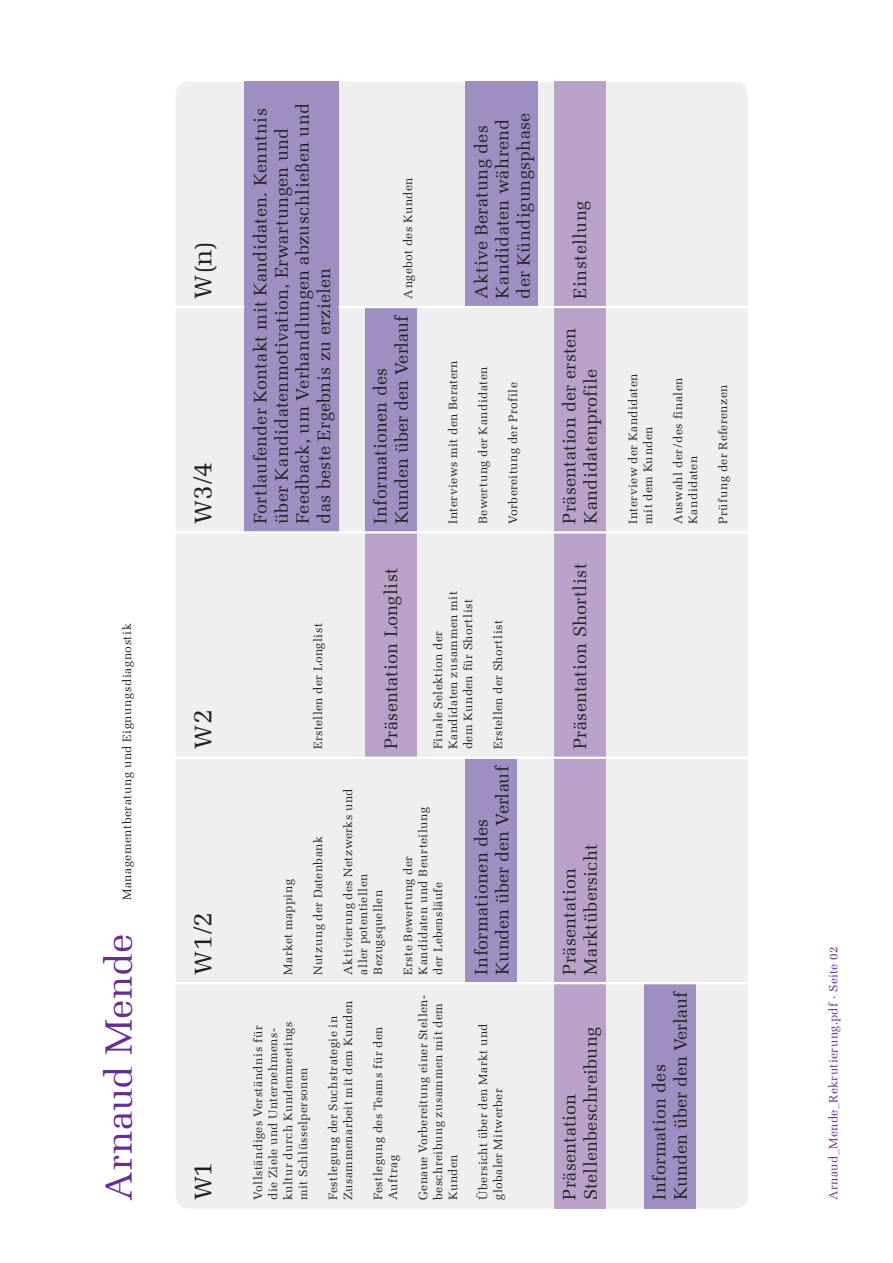
<style>
.page{position:relative;width:893px;height:1263px;background:#fff}
.page>*{position:absolute;margin:0;border:0;box-sizing:border-box;transform-origin:0 0}
.t1{font:38.25px "Melior Com";letter-spacing:-.005em;color:#692c91}
.t2{font:27px "Melior Com";color:#231f20}
.t3{font:24px "Melior Com";color:#231f20}
.t4{font:18px/21.3px "Melior Com";letter-spacing:.015em;color:#231f20}
.t5{font:12px/15px "Melior Com";letter-spacing:.035em;color:#231f20}
.t6{font:12px "Melior Com";letter-spacing:.03em;color:#692c91}
.s1{font-size:27px}
.s2{font-size:11.7px}
</style>
<div class="page">
<div style="left:176px;top:82px;width:572px;height:1126px;background:#efeff0;border-radius:13px"></div>
<div style="left:465px;top:758px;width:52px;height:225px;background:#9f8ec1"></div>
<div style="left:465px;top:82px;width:73px;height:225px;background:#9f8ec1"></div>
<div style="left:365px;top:307px;width:51px;height:225px;background:#9f8ec1"></div>
<div style="left:644px;top:983px;width:51px;height:225px;background:#9f8ec1"></div>
<div style="left:554px;top:758px;width:51px;height:225px;background:#b9a1ca"></div>
<div style="left:365px;top:532px;width:51px;height:226px;background:#b9a1ca"></div>
<div style="left:554px;top:532px;width:51px;height:226px;background:#b9a1ca"></div>
<div style="left:554px;top:307px;width:51px;height:225px;background:#b9a1ca"></div>
<div style="left:554px;top:82px;width:51px;height:225px;background:#b9a1ca"></div>
<div style="left:554px;top:983px;width:51px;height:225px;background:#b9a1ca"></div>
<div style="left:244px;top:82px;width:94px;height:450px;background:#9f8ec1"></div>
<hr style="left:140px;top:982px;width:633px;height:2px;background:#fff">
<hr style="left:140px;top:757px;width:633px;height:2px;background:#fff">
<hr style="left:140px;top:531px;width:633px;height:2px;background:#fff">
<hr style="left:338px;top:306px;width:435px;height:2px;background:#fff">
<hr style="left:130px;top:306px;width:114px;height:2px;background:#fff">
<p class="t5" style="left:119px;top:900px;width:278px;rotate:-90deg">Managementberatung und Eignungsdiagnostik</p>
<h1 class="t1" style="left:96px;top:1200px;width:268px;rotate:-90deg">Arnaud Mende</h1>
<h3 class="t3" style="left:190px;top:298px;width:58px;rotate:-90deg">W<span class="s1">n</span>( )</h3>
<h3 class="t3" style="left:189px;top:524px;width:63px;rotate:-90deg">W<span class="s1">3</span>/<span class="s1">4</span></h3>
<h3 class="t3" style="left:189px;top:749px;width:42px;rotate:-90deg">W<span class="s1">2</span></h3>
<h3 class="t3" style="left:189px;top:975px;width:64px;rotate:-90deg">W<span class="s1">1</span>/<span class="s1">2</span></h3>
<h2 class="t2" style="left:186px;top:1177px;width:17px;rotate:-90deg">1</h2>
<h3 class="t3" style="left:189px;top:1200px;width:25px;rotate:-90deg">W</h3>
<h3 class="t4" style="left:250px;top:524px;width:422px;rotate:-90deg">Fortlaufender Kontakt mit Kandidaten. Kenntnis über Kandidatenmotivation, Erwartungen und Feedback, um Verhandlungen abzuschließen und das beste Ergebnis zu erzielen</h3>
<p class="t5" style="left:400px;top:298px;width:122px;rotate:-90deg">Angebot des Kunden</p>
<h3 class="t4" style="left:370px;top:524px;width:211px;rotate:-90deg">Informationen des<br>Kunden über den Verlauf</h3>
<h3 class="t4" style="left:470px;top:298px;width:187px;rotate:-90deg">Aktive Beratung des<br>Kandidaten während der Kündigungsphase</h3>
<h3 class="t4" style="left:569px;top:298px;width:99px;rotate:-90deg">Einstellung</h3>
<p class="t5" style="left:445px;top:524px;width:165px;rotate:-90deg">Interviews mit den Beratern</p>
<p class="t5" style="left:475px;top:524px;width:159px;rotate:-90deg">Bewertung der Kandidaten</p>
<h3 class="t4" style="left:559px;top:524px;width:198px;rotate:-90deg">Präsentation der ersten<br>Kandidatenprofile</h3>
<p class="t5" style="left:505px;top:524px;width:143px;rotate:-90deg">Vorbereitung der Profile</p>
<p class="t5" style="left:625px;top:524px;width:152px;rotate:-90deg">Interview der Kandidaten mit dem Kunden</p>
<p class="t5" style="left:670px;top:524px;width:148px;rotate:-90deg">Auswahl der/des finalen<br>Kandidaten</p>
<p class="t5" style="left:715px;top:524px;width:141px;rotate:-90deg">Prüfung der Referenzen</p>
<p class="t5" style="left:310px;top:749px;width:127px;rotate:-90deg">Erstellen der Longlist</p>
<p class="t5" style="left:280px;top:975px;width:97px;rotate:-90deg">Market mapping</p>
<p class="t5" style="left:310px;top:975px;width:140px;rotate:-90deg">Nutzung der Datenbank</p>
<h3 class="t4" style="left:380px;top:749px;width:183px;rotate:-90deg">Präsentation Longlist</h3>
<h3 class="t4" style="left:569px;top:749px;width:187px;rotate:-90deg">Präsentation Shortlist</h3>
<p class="t5" style="left:430px;top:749px;width:159px;rotate:-90deg">Finale Selektion der<br>Kandidaten zusammen mit dem Kunden für Shortlist</p>
<p class="t5" style="left:490px;top:749px;width:131px;rotate:-90deg">Erstellen der Shortlist</p>
<p class="t5" style="left:340px;top:975px;width:188px;rotate:-90deg">Aktivierung des Netzwerks und aller potentiellen<br>Bezugsquellen</p>
<p class="t5" style="left:400px;top:975px;width:169px;rotate:-90deg">Erste Bewertung der<br>Kandidaten und Beurteilung der Lebensläufe</p>
<h3 class="t4" style="left:470px;top:975px;width:211px;rotate:-90deg">Informationen des<br>Kunden über den Verlauf</h3>
<h3 class="t4" style="left:559px;top:975px;width:132px;rotate:-90deg">Präsentation<br>Marktübersicht</h3>
<p class="t5" style="left:250px;top:1200px;width:180px;rotate:-90deg">Vollständiges Verständnis für die Ziele und Unternehmens&shy;kultur durch Kundenmeetings mit Schlüsselpersonen</p>
<p class="t5" style="left:325px;top:1200px;width:201px;rotate:-90deg">Festlegung der Suchstrategie in<br>Zusammenarbeit mit dem Kunden</p>
<p class="t5" style="left:370px;top:1200px;width:175px;rotate:-90deg">Festlegung des Teams für den<br>Auftrag</p>
<p class="t5" style="left:415px;top:1200px;width:206px;rotate:-90deg">Genaue Vorbereitung einer Stellen&shy;beschreibung zusammen mit dem<br>Kunden</p>
<p class="t5" style="left:475px;top:1200px;width:178px;rotate:-90deg">Übersicht über den Markt und globaler Mitwerber</p>
<h3 class="t4" style="left:559px;top:1200px;width:175px;rotate:-90deg">Präsentation<br>Stellenbeschreibung</h3>
<h3 class="t4" style="left:649px;top:1200px;width:211px;rotate:-90deg">Information des<br>Kunden über den Verlauf</h3>
<p class="t6" style="left:826px;top:1200px;width:255px;rotate:-90deg">Arnaud_Mende_Rekrutierung.pdf · Seite <span class="s2">02</span></p>
</div>
